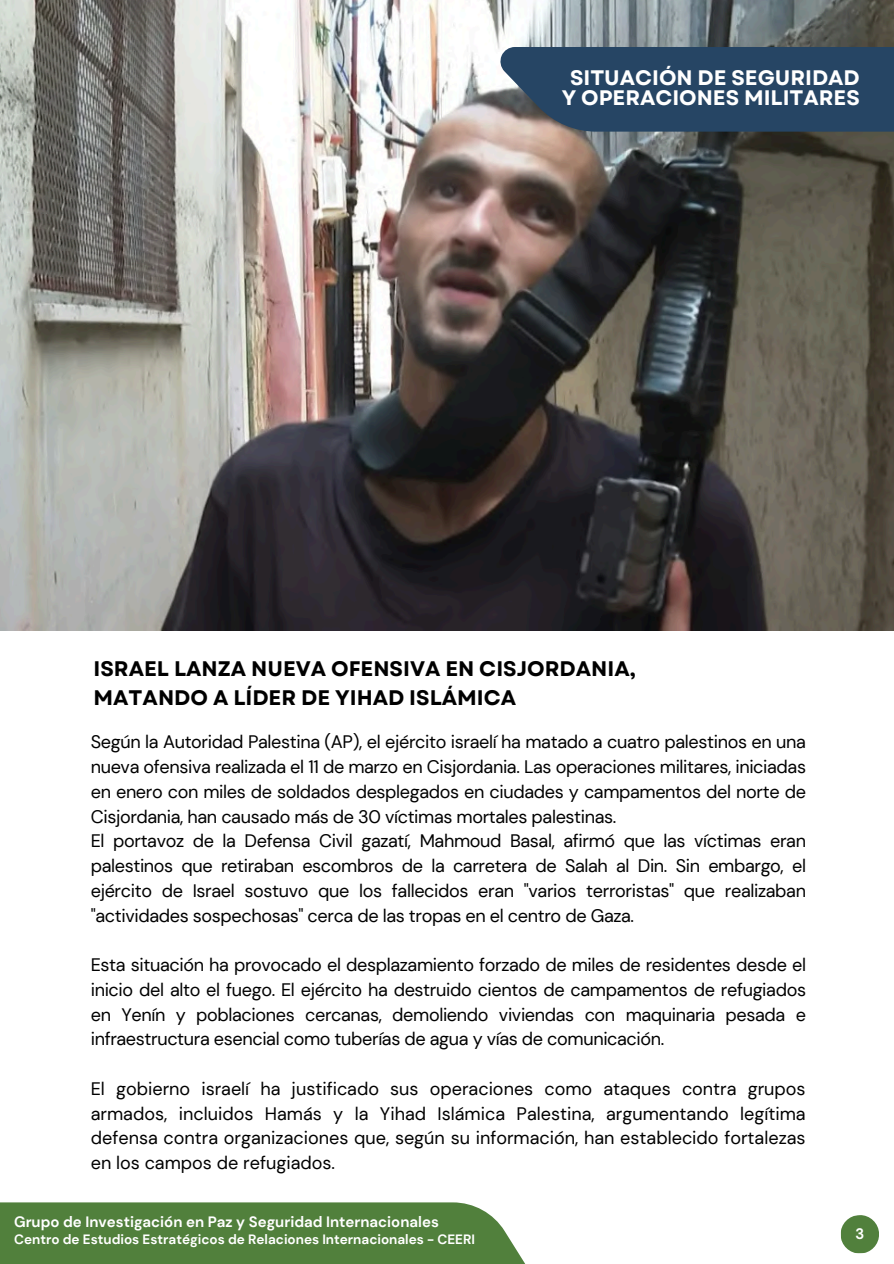
<style>
.page{position:relative;width:894px;height:1264px;background:#fff}
.page>*{position:absolute;margin:0;border:0;box-sizing:border-box;transform-origin:0 0}
.t1{font:700 21px/20.2px "Garet";color:#fff;text-align:center}
.t2{font:700 21px/29.2px "Garet";color:#000}
.t3{font:18px/24.8px "DM Sans";letter-spacing:-.02em;color:#000;text-align:justify}
.t4{font:700 15px "DM Sans";color:#fff}
.t5{font:700 13.5px "DM Sans";color:#fff}
</style>
<div class="page">
<div style="left:0;top:1202px;width:538px;height:61px;background:#51803c"></div>
<img style="left:0;top:0;width:893px;height:630px">
<div style="left:500px;top:47px;width:393px;height:85px;background:#264564"></div>
<svg style="left:840px;top:1215px;width:39px;height:38px"></svg>
<h1 class="t1" style="left:561px;top:67px;width:299px">SITUACIÓN DE SEGURIDAD<br>Y OPERACIONES MILITARES</h1>
<h1 class="t1" style="left:575px;top:77px;width:299px">SITUACIÓN DE SEGURIDAD<br>Y OPERACIONES MILITARES</h1>
<p class="t2" style="left:93px;top:654px;width:543px">ISRAEL LANZA NUEVA OFENSIVA EN CISJORDANIA,<br>MATANDO A LÍDER DE YIHAD ISLÁMICA</p>
<h1 class="t3" style="left:91px;top:729px;width:716px;text-align:left">Según la Autoridad Palestina (AP), el ejército israelí ha matado a cuatro palestinos en una nueva ofensiva realizada el 11 de marzo en Cisjordania. Las operaciones militares, iniciadas en enero con miles de soldados desplegados en ciudades y campamentos del norte de Cisjordania, han causado más de 30 víctimas mortales palestinas.<br>El portavoz de la Defensa Civil gazatí, Mahmoud Basal, afirmó que las víctimas eran palestinos que retiraban escombros de la carretera de Salah al Din. Sin embargo, el ejército de Israel sostuvo que los fallecidos eran "varios terroristas" que realizaban "actividades sospechosas" cerca de las tropas en el centro de Gaza.</h1>
<h2 class="t3" style="left:91px;top:952px;width:716px">Esta situación ha provocado el desplazamiento forzado de miles de residentes desde el inicio del alto el fuego. El ejército ha destruido cientos de campamentos de refugiados en Yenín y poblaciones cercanas, demoliendo viviendas con maquinaria pesada e infraestructura esencial como tuberías de agua y vías de comunicación.</h2>
<h2 class="t3" style="left:91px;top:1076px;width:716px">El gobierno israelí ha justificado sus operaciones como ataques contra grupos armados, incluidos Hamás y la Yihad Islámica Palestina, argumentando legítima defensa contra organizaciones que, según su información, han establecido fortalezas en los campos de refugiados.</h2>
<h2 class="t4" style="left:14px;top:1212px;width:426px">Grupo de Investigación en Paz y Seguridad Internacionales</h2>
<p class="t5" style="left:14px;top:1230px;width:462px">Centro de Estudios Estratégicos de Relaciones Internacionales - CEERI</p>
</div>
